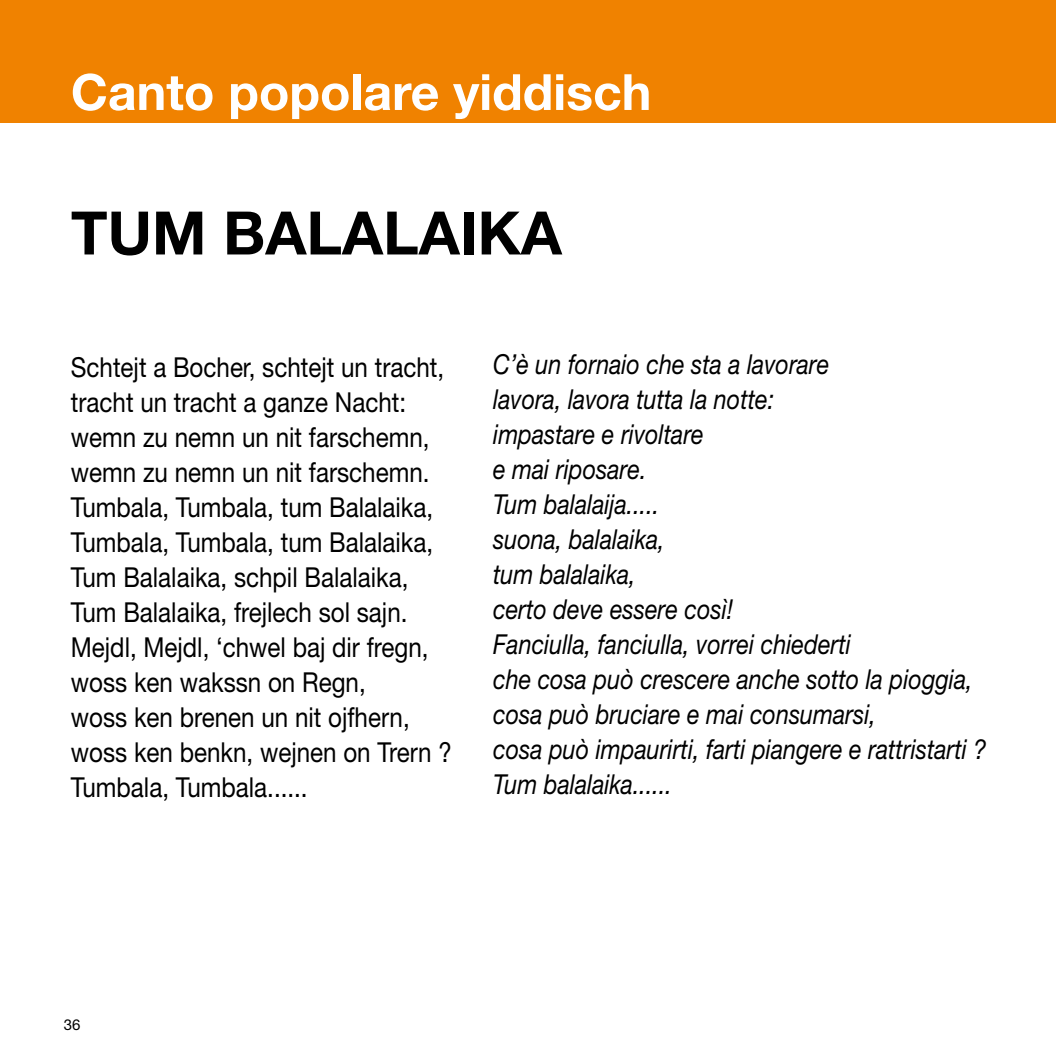
<style>
.page{position:relative;width:1056px;height:1056px;background:#fff}
.page>*{position:absolute;margin:0;border:0;box-sizing:border-box;transform-origin:0 0}
.t1{font:700 60px "Helvetica Neue";color:#000}
.t2{font:700 50px "Helvetica Neue";color:#fff}
.t3{font:27.5px/35px "Helvetica Neue";color:#000;scale:.88 1}
.t4{font:italic 27.5px/35px "Helvetica Neue";color:#000;scale:.85 1}
.t5{font:15px "Helvetica Neue";color:#000}
</style>
<div class="page">
<div style="left:0;top:0;width:1056px;height:122px;background:#f08200"></div>
<h2 class="t2" style="left:71px;top:61px;width:582px">Canto popolare yiddisch</h2>
<h1 class="t1" style="left:71px;top:196px;width:493px">TUM BALALAIKA</h1>
<p class="t3" style="left:71px;top:349px;width:434px">Schtejt a Bocher, schtejt un tracht, tracht un tracht a ganze Nacht: wemn zu nemn un nit farschemn, wemn zu nemn un nit farschemn.<br>Tumbala, Tumbala, tum Balalaika,<br>Tumbala, Tumbala, tum Balalaika,<br>Tum Balalaika, schpil Balalaika,<br>Tum Balalaika, frejlech sol sajn.<br>Mejdl, Mejdl, ‘chwel baj dir fregn, woss ken wakssn on Regn,<br>woss ken brenen un nit ojfhern, woss ken benkn, wejnen on Trern ?<br>Tumbala, Tumbala......</p>
<p class="t4" style="left:493px;top:346px;width:582px">C’è un fornaio che sta a lavorare<br>lavora, lavora tutta la notte:<br>impastare e rivoltare<br>e mai riposare.<br>Tum balalaija.....<br>suona, balalaika,<br>tum balalaika,<br>certo deve essere così!<br>Fanciulla, fanciulla, vorrei chiederti<br>che cosa può crescere anche sotto la pioggia, cosa può bruciare e mai consumarsi,<br>cosa può impaurirti, farti piangere e rattristarti ?<br>Tum balalaika......</p>
<p class="t5" style="left:64px;top:1016px;width:18px">36</p>
</div>
